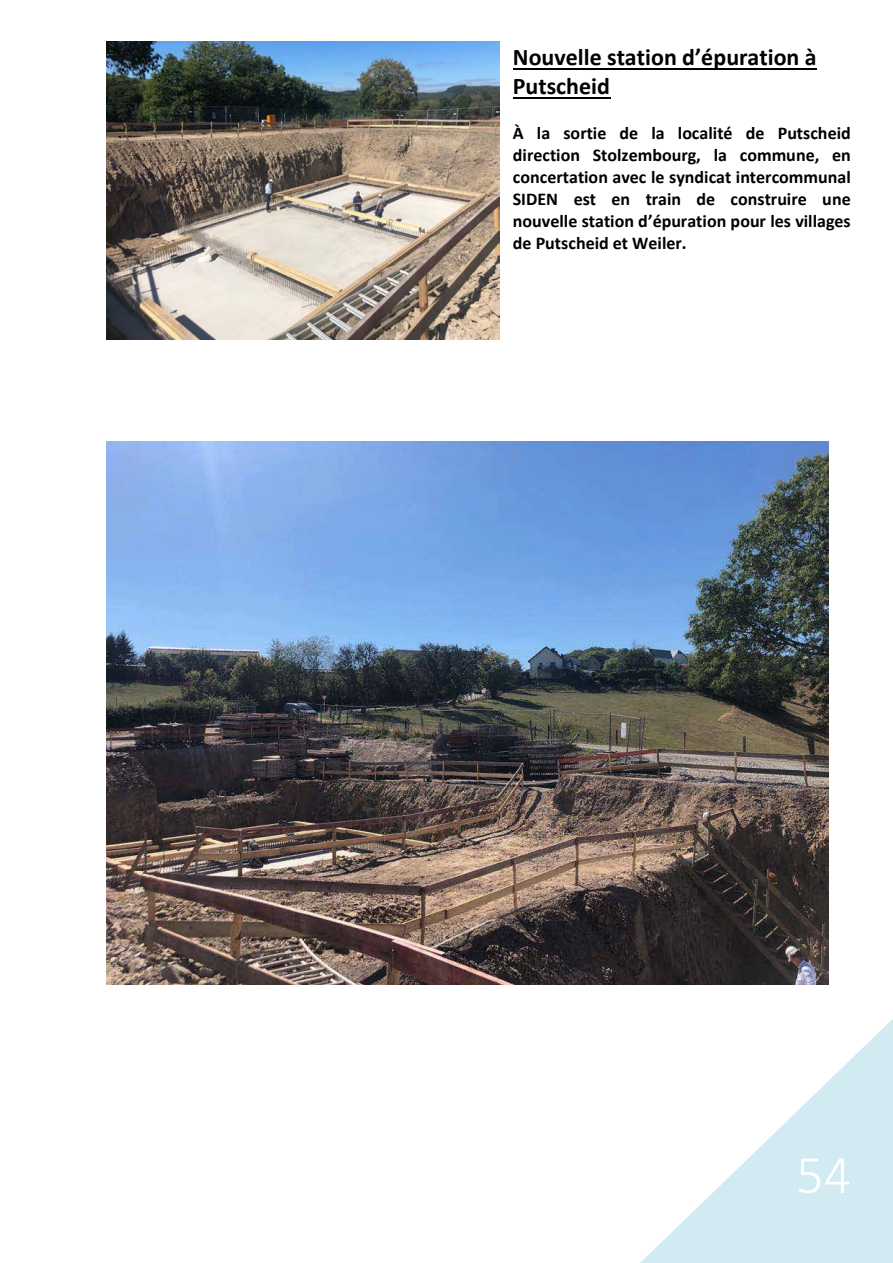
<style>
.page{position:relative;width:893px;height:1263px;background:#fff}
.page>*{position:absolute;margin:0;border:0;box-sizing:border-box;transform-origin:0 0}
.t1{font:300 54px "Calibri";color:#fff}
.t2{font:700 24px/29.1px "Calibri";color:#000}
.t3{font:700 18px/22px "Calibri";color:#000;text-align:justify}
</style>
<div class="page">
<svg style="left:641px;top:1020px;width:251px;height:243px;fill:#d2eaf1"></svg>
<img style="left:106px;top:442px;width:722px;height:542px">
<hr style="left:513px;top:68px;width:304px;height:2px;background:#000">
<hr style="left:513px;top:97px;width:97px;height:2px;background:#000">
<img style="left:106px;top:41px;width:393px;height:298px">
<h2 class="t2" style="left:513px;top:42px;width:305px">Nouvelle station d’épuration à<br>Putscheid</h2>
<p class="t3" style="left:513px;top:122px;width:339px">À la sortie de la localité de Putscheid direction Stolzembourg, la commune, en concertation avec le syndicat intercommunal SIDEN est en train de construire une nouvelle station d’épuration pour les villages de Putscheid et Weiler.</p>
<h1 class="t1" style="left:796px;top:1141px;width:56px">54</h1>
</div>
